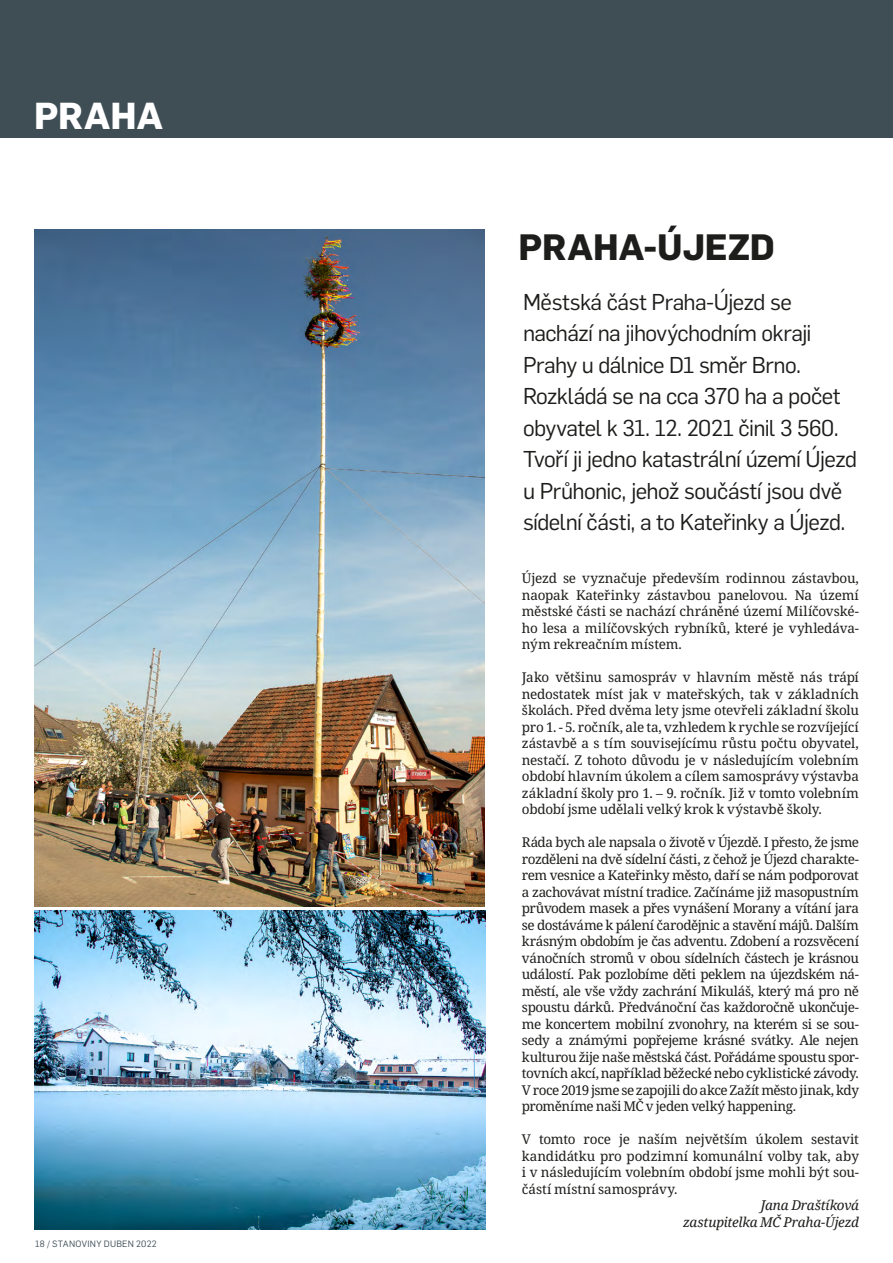
<style>
.page{position:relative;width:893px;height:1263px;background:#fff}
.page>*{position:absolute;margin:0;border:0;box-sizing:border-box;transform-origin:0 0}
.t1{font:700 36.9px "Flama";letter-spacing:.005em;color:#fff}
.t2{font:700 36px "Flama";letter-spacing:-.005em;color:#1d1d1b}
.t3{font:22.5px/31.5px "Flama";letter-spacing:-.025em;color:#1d1d1b}
.t4{font:13.5px/16.5px "Noto Serif";letter-spacing:-.015em;color:#1d1d1b;text-align:justify}
.t5{font:italic 13.5px/16.5px "Noto Serif";letter-spacing:-.02em;color:#1d1d1b;text-align:right}
.t6{font:9px "Flama";letter-spacing:.03em;color:#3f4e55}
</style>
<div class="page">
<div style="left:0;top:0;width:893px;height:138px;background:#3f4e55"></div>
<img style="left:34px;top:230px;width:451px;height:676px">
<img style="left:34px;top:911px;width:452px;height:318px">
<h1 class="t1" style="left:34px;top:89px;width:130px">PRAHA</h1>
<p class="t6" style="left:35px;top:1238px;width:123px">18 / STANOVINY DUBEN 2022</p>
<h2 class="t2" style="left:518px;top:221px;width:258px">PRAHA-ÚJEZD</h2>
<p class="t3" style="left:523px;top:284px;width:336px">Městská část Praha-Újezd se nachází na jihovýchodním okraji Prahy u dálnice D1 směr Brno.<br>Rozkládá se na cca 370 ha a počet obyvatel k 31. 12. 2021 činil 3 560.<br>Tvoří ji jedno katastrální území Újezd u Průhonic, jehož součástí jsou dvě sídelní části, a to Kateřinky a Újezd.</p>
<p class="t4" style="left:522px;top:570px;width:338px">Újezd se vyznačuje především rodinnou zástavbou, naopak Kateřinky zástavbou panelovou. Na území městské části se nachází chráněné území Milíčovské&shy;ho lesa a milíčovských rybníků, které je vyhledáva&shy;ným rekreačním místem.</p>
<p class="t4" style="left:522px;top:669px;width:338px">Jako většinu samospráv v hlavním městě nás trápí nedostatek míst jak v mateřských, tak v základních školách. Před dvěma lety jsme otevřeli základní školu pro 1. - 5. ročník, ale ta, vzhledem k rychle se rozvíjející zástavbě a s tím souvisejícímu růstu počtu obyvatel, nestačí. Z tohoto důvodu je v následujícím volebním období hlavním úkolem a cílem samosprávy výstavba základní školy pro 1. – 9. ročník. Již v tomto volebním období jsme udělali velký krok k výstavbě školy.</p>
<p class="t4" style="left:522px;top:834px;width:338px">Ráda bych ale napsala o životě v Újezdě. I přesto, že jsme rozděleni na dvě sídelní části, z čehož je Újezd charakte&shy;rem vesnice a Kateřinky město, daří se nám podporovat a zachovávat místní tradice. Začínáme již masopustním průvodem masek a přes vynášení Morany a vítání jara se dostáváme k pálení čarodějnic a stavění májů. Dalším krásným obdobím je čas adventu. Zdobení a rozsvěcení vánočních stromů v obou sídelních částech je krásnou událostí. Pak pozlobíme děti peklem na újezdském ná&shy;městí, ale vše vždy zachrání Mikuláš, který má pro ně spoustu dárků. Předvánoční čas každoročně ukončuje&shy;me koncertem mobilní zvonohry, na kterém si se sou&shy;sedy a známými popřejeme krásné svátky. Ale nejen kulturou žije naše městská část. Pořádáme spoustu spor&shy;tovních akcí, například běžecké nebo cyklistické závody.<br>V roce 2019 jsme se zapojili do akce Zažít město jinak, kdy proměníme naši MČ v jeden velký happening.</p>
<p class="t4" style="left:522px;top:1131px;width:338px">V tomto roce je naším největším úkolem sestavit kandidátku pro podzimní komunální volby tak, aby i v následujícím volebním období jsme mohli být sou&shy;částí místní samosprávy.</p>
<p class="t5" style="left:683px;top:1196px;width:177px">Jana Draštíková zastupitelka MČ Praha-Újezd</p>
</div>
